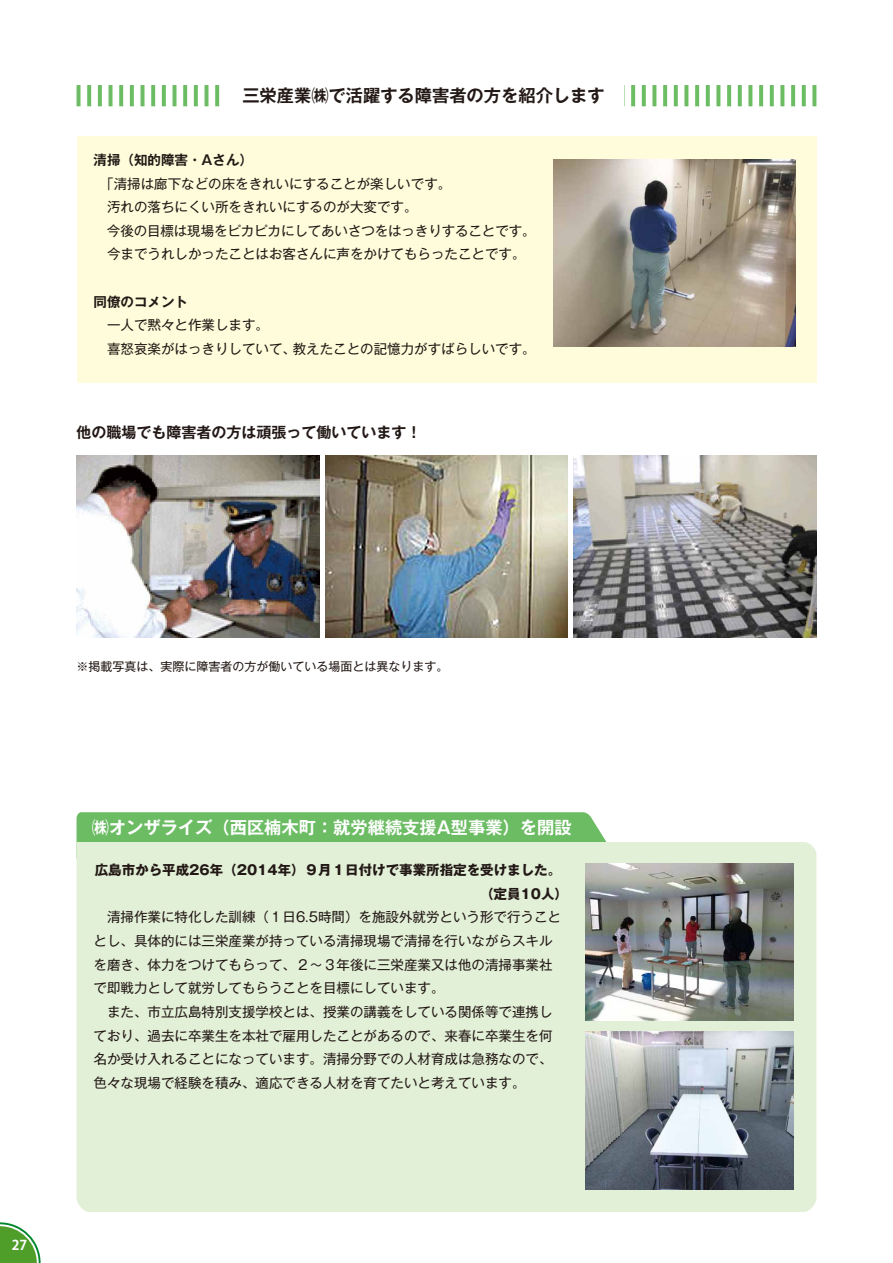
<style>
.page{position:relative;width:893px;height:1263px;background:#fff}
.page>*{position:absolute;margin:0;border:0;box-sizing:border-box;transform-origin:0 0}
.t1{font:700 17.25px "Gothic MB101 Pro De";color:#fff}
.t2{font:700 17.25px "Gothic MB101 Pro De";color:#221815}
.t3{font:700 15px "Gothic MB101 Pro De";color:#221815}
.t4{font:13.5px/23.7px "Gothic MB101 Pro";color:#221815}
.t5{font:700 13.5px/23.7px "Gothic MB101 Pro";color:#221815}
.t6{font:700 13.5px "Gothic MB101 Pro De";color:#221815}
.t7{font:700 13.5px "Koz Go Pr 6 N";color:#fff}
.t8{font:12px "Gothic MB101 Pro";color:#221815}
</style>
<div class="page">
<svg style="left:77px;top:85px;width:4px;height:21px"></svg>
<svg style="left:87px;top:85px;width:4px;height:21px"></svg>
<svg style="left:98px;top:85px;width:4px;height:21px"></svg>
<svg style="left:109px;top:85px;width:4px;height:21px"></svg>
<svg style="left:119px;top:85px;width:4px;height:21px"></svg>
<svg style="left:130px;top:85px;width:4px;height:21px"></svg>
<hr style="left:141px;top:85px;width:3px;height:21px;background:#6cbc64">
<svg style="left:151px;top:85px;width:4px;height:21px"></svg>
<svg style="left:162px;top:85px;width:4px;height:21px"></svg>
<hr style="left:173px;top:85px;width:3px;height:21px;background:#6cbc64">
<svg style="left:183px;top:85px;width:4px;height:21px"></svg>
<svg style="left:194px;top:85px;width:4px;height:21px"></svg>
<hr style="left:205px;top:85px;width:3px;height:21px;background:#6cbc64">
<svg style="left:215px;top:85px;width:4px;height:21px"></svg>
<svg style="left:631px;top:85px;width:4px;height:21px"></svg>
<svg style="left:642px;top:85px;width:4px;height:21px"></svg>
<svg style="left:652px;top:85px;width:4px;height:21px"></svg>
<svg style="left:663px;top:85px;width:4px;height:21px"></svg>
<svg style="left:674px;top:85px;width:4px;height:21px"></svg>
<svg style="left:684px;top:85px;width:4px;height:21px"></svg>
<svg style="left:695px;top:85px;width:4px;height:21px"></svg>
<svg style="left:706px;top:85px;width:4px;height:21px"></svg>
<svg style="left:716px;top:85px;width:4px;height:21px"></svg>
<svg style="left:727px;top:85px;width:4px;height:21px"></svg>
<svg style="left:738px;top:85px;width:4px;height:21px"></svg>
<svg style="left:748px;top:85px;width:4px;height:21px"></svg>
<svg style="left:759px;top:85px;width:4px;height:21px"></svg>
<svg style="left:770px;top:85px;width:4px;height:21px"></svg>
<svg style="left:780px;top:85px;width:4px;height:21px"></svg>
<svg style="left:791px;top:85px;width:4px;height:21px"></svg>
<svg style="left:802px;top:85px;width:4px;height:21px"></svg>
<svg style="left:812px;top:85px;width:4px;height:21px"></svg>
<div style="left:77px;top:136px;width:739px;height:247px;background:#fffcdb"></div>
<div style="left:77px;top:812px;width:530px;height:30px;background:#6cbc64"></div>
<div style="left:77px;top:842px;width:739px;height:370px;background:#e3f0d8"></div>
<img style="left:585px;top:863px;width:208px;height:157px">
<img style="left:585px;top:1032px;width:208px;height:157px">
<img style="left:553px;top:160px;width:242px;height:186px">
<img style="left:77px;top:455px;width:242px;height:183px">
<img style="left:574px;top:456px;width:242px;height:181px">
<img style="left:325px;top:455px;width:243px;height:183px">
<svg style="left:0;top:1222px;width:41px;height:41px"></svg>
<p class="t2" style="left:242px;top:81px;width:364px">三栄産業㈱で活躍する障害者の方を紹介します</p>
<p class="t6" style="left:94px;top:149px;width:161px">清掃（知的障害・Aさん）</p>
<p class="t4" style="left:94px;top:170px;width:444px">　「清掃は廊下などの床をきれいにすることが楽しいです。<br>　汚れの落ちにくい所をきれいにするのが大変です。<br>　今後の目標は現場をピカピカにしてあいさつをはっきりすることです。　今までうれしかったことはお客さんに声をかけてもらったことです。</p>
<p class="t6" style="left:94px;top:290px;width:96px">同僚のコメント</p>
<p class="t4" style="left:94px;top:311px;width:444px">　一人で黙々と作業します。<br>　喜怒哀楽がはっきりしていて、教えたことの記憶力がすばらしいです。</p>
<p class="t3" style="left:77px;top:420px;width:346px">他の職場でも障害者の方は頑張って働いています！</p>
<p class="t8" style="left:77px;top:657px;width:373px">※掲載写真は、実際に障害者の方が働いている場面とは異なります。</p>
<p class="t1" style="left:92px;top:813px;width:481px">㈱オンザライズ（西区楠木町：就労継続支援A型事業）を開設</p>
<p class="t5" style="left:480px;top:856px;width:89px;text-indent:-385px">広島市から平成26年（2014年）９月１日付けで事業所指定を受けました。（定員10人）</p>
<p class="t4" style="left:94px;top:903px;width:469px">　清掃作業に特化した訓練（１日6.5時間）を施設外就労という形で行うこととし、具体的には三栄産業が持っている清掃現場で清掃を行いながらスキルを磨き、体力をつけてもらって、２〜３年後に三栄産業又は他の清掃事業社で即戦力として就労してもらうことを目標にしています。<br>　また、市立広島特別支援学校とは、授業の講義をしている関係等で連携しており、過去に卒業生を本社で雇用したことがあるので、来春に卒業生を何名か受け入れることになっています。清掃分野での人材育成は急務なので、色々な現場で経験を積み、適応できる人材を育てたいと考えています。</p>
<p class="t7" style="left:12px;top:1238px;width:17px">27</p>
</div>
